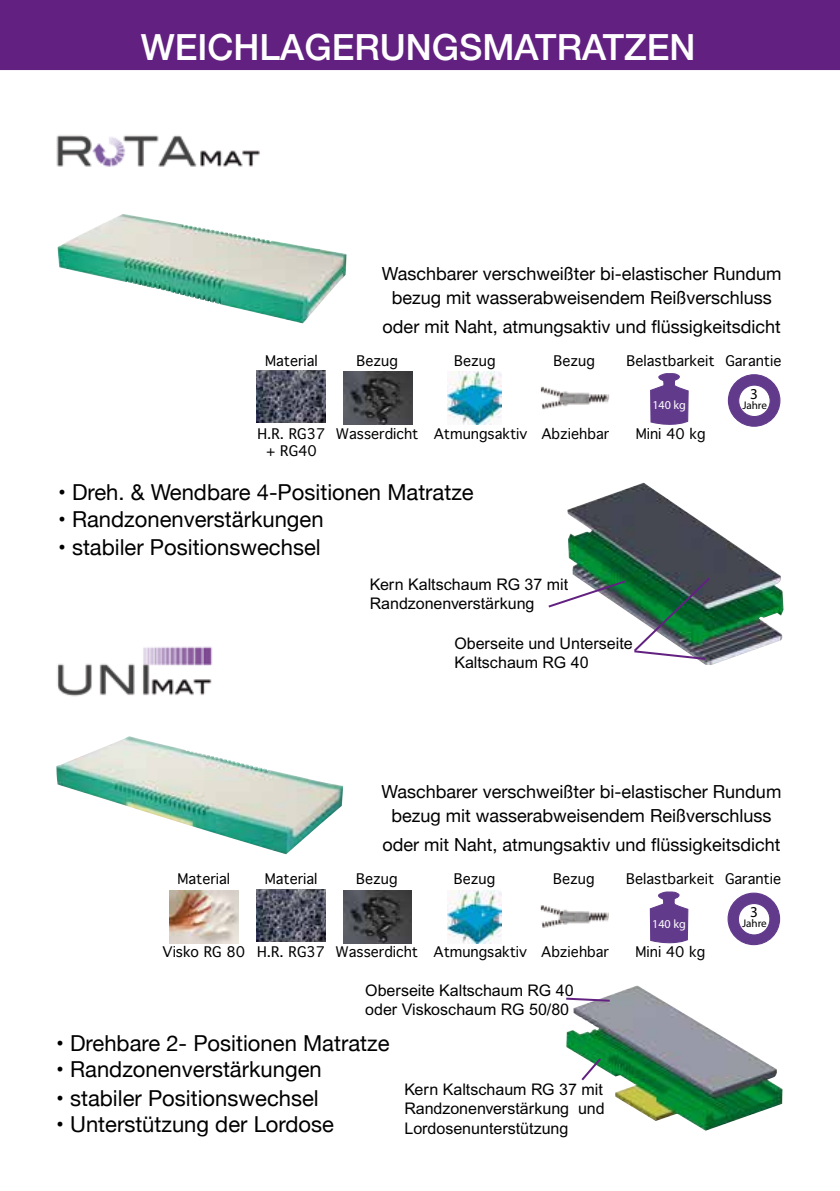
<style>
.page{position:relative;width:840px;height:1191px;background:#fff}
.page>*{position:absolute;margin:0;border:0;box-sizing:border-box;transform-origin:0 0}
.t1{font:500 36px "Helvetica Neue";color:#fff}
.t2{font:22px "Helvetica Neue";color:#000}
.t3{font:18px/24px "Helvetica Neue";color:#000;text-align:center}
.t4{font:16px/19.2px "Arial";color:#000}
.t5{font:15.2px "Myriad Pro";color:#000}
.t6{font:14px/16.8px "Geneva";color:#000;text-align:center}
.t7{font:12.2px "Myriad Pro";color:#fff}
.t8{font:11px "Myriad Pro";color:#000}
</style>
<div class="page">
<div style="left:0;top:0;width:839px;height:70px;background:#622181"></div>
<img style="left:57px;top:214px;width:289px;height:109px">
<img style="left:56px;top:736px;width:287px;height:118px">
<img style="left:567px;top:482px;width:216px;height:183px">
<img style="left:566px;top:985px;width:216px;height:145px">
<img style="left:343px;top:372px;width:69px;height:53px">
<img style="left:447px;top:372px;width:54px;height:52px">
<img style="left:540px;top:386px;width:69px;height:24px">
<div style="left:728px;top:375px;width:51px;height:51px;background:#623a8b;border-radius:50%"></div>
<div style="left:727px;top:374px;width:53px;height:53px;border:1px solid #623a8b;border-radius:50%"></div>
<div style="left:738px;top:385px;width:31px;height:31px;background:#fff;border-radius:50%"></div>
<div style="left:737px;top:384px;width:33px;height:33px;border:1px solid #623a8b;border-radius:50%"></div>
<img style="left:256px;top:371px;width:69px;height:52px">
<svg style="left:650px;top:373px;width:38px;height:52px"></svg>
<img style="left:169px;top:890px;width:69px;height:53px">
<img style="left:343px;top:890px;width:68px;height:53px">
<img style="left:447px;top:890px;width:54px;height:53px">
<img style="left:540px;top:905px;width:68px;height:23px">
<div style="left:727px;top:893px;width:52px;height:51px;background:#623a8b;border-radius:50%"></div>
<div style="left:727px;top:892px;width:52px;height:53px;border:1px solid #623a8b;border-radius:50%"></div>
<div style="left:738px;top:903px;width:31px;height:32px;background:#fff;border-radius:50%"></div>
<div style="left:737px;top:903px;width:33px;height:32px;border:1px solid #623a8b;border-radius:50%"></div>
<img style="left:256px;top:889px;width:69px;height:52px">
<svg style="left:649px;top:891px;width:39px;height:53px"></svg>
<img style="left:56px;top:135px;width:204px;height:32px">
<img style="left:57px;top:646px;width:156px;height:51px">
<svg style="left:548px;top:575px;width:163px;height:86px"></svg>
<svg style="left:566px;top:996px;width:45px;height:6px"></svg>
<svg style="left:579px;top:1055px;width:23px;height:27px"></svg>
<h1 class="t1" style="left:141px;top:18px;width:556px">WEICHLAGERUNGSMATRATZEN</h1>
<p class="t6" style="left:265px;top:352px;width:54px">Material</p>
<p class="t6" style="left:257px;top:425px;width:69px">H.R. RG37 + RG40</p>
<p class="t3" style="left:381px;top:262px;width:401px">Waschbarer verschweißter bi-elastischer Rundum bezug mit wasserabweisendem Reißverschluss</p>
<p class="t3" style="left:382px;top:315px;width:399px">oder mit Naht, atmungsaktiv und flüssigkeitsdicht</p>
<p class="t6" style="left:356px;top:352px;width:43px">Bezug</p>
<p class="t6" style="left:725px;top:352px;width:58px">Garantie</p>
<p class="t6" style="left:626px;top:352px;width:90px">Belastbarkeit</p>
<p class="t6" style="left:454px;top:352px;width:43px">Bezug</p>
<p class="t6" style="left:553px;top:352px;width:43px">Bezug</p>
<p class="t6" style="left:336px;top:425px;width:84px">Wasserdicht</p>
<p class="t6" style="left:433px;top:425px;width:95px">Atmungsaktiv</p>
<p class="t6" style="left:541px;top:425px;width:69px">Abziehbar</p>
<p class="t7" style="left:652px;top:397px;width:35px">140 kg</p>
<p class="t6" style="left:635px;top:425px;width:71px">Mini 40 kg</p>
<p class="t5" style="left:749px;top:384px;width:9px">3</p>
<p class="t8" style="left:742px;top:398px;width:26px">Jahre</p>
<p class="t2" style="left:58px;top:476px;width:417px">• Dreh. &amp; Wendbare 4-Positionen Matratze</p>
<p class="t2" style="left:58px;top:503px;width:267px">• Randzonenverstärkungen</p>
<p class="t2" style="left:58px;top:532px;width:264px">• stabiler Positionswechsel</p>
<p class="t4" style="left:369px;top:575px;width:200px">Kern Kaltschaum RG 37 mit<br>Randzonenverstärkung</p>
<p class="t4" style="left:454px;top:634px;width:180px">Oberseite und Unterseite<br>Kaltschaum RG 40</p>
<p class="t3" style="left:381px;top:780px;width:401px">Waschbarer verschweißter bi-elastischer Rundum bezug mit wasserabweisendem Reißverschluss</p>
<p class="t3" style="left:382px;top:833px;width:399px">oder mit Naht, atmungsaktiv und flüssigkeitsdicht</p>
<p class="t6" style="left:177px;top:870px;width:54px">Material</p>
<p class="t6" style="left:724px;top:870px;width:58px">Garantie</p>
<p class="t6" style="left:264px;top:870px;width:54px">Material</p>
<p class="t6" style="left:626px;top:870px;width:90px">Belastbarkeit</p>
<p class="t6" style="left:356px;top:870px;width:43px">Bezug</p>
<p class="t6" style="left:453px;top:870px;width:43px">Bezug</p>
<p class="t6" style="left:553px;top:870px;width:43px">Bezug</p>
<p class="t6" style="left:162px;top:943px;width:84px">Visko RG 80</p>
<p class="t6" style="left:257px;top:943px;width:69px">H.R. RG37</p>
<p class="t6" style="left:335px;top:943px;width:84px">Wasserdicht</p>
<p class="t6" style="left:433px;top:943px;width:95px">Atmungsaktiv</p>
<p class="t6" style="left:541px;top:943px;width:69px">Abziehbar</p>
<p class="t4" style="left:365px;top:981px;width:210px">Oberseite Kaltschaum RG 40 oder Viskoschaum RG 50/80</p>
<p class="t2" style="left:56px;top:1026px;width:334px">• Drehbare 2- Positionen Matratze</p>
<p class="t2" style="left:56px;top:1053px;width:267px">• Randzonenverstärkungen</p>
<p class="t2" style="left:56px;top:1082px;width:264px">• stabiler Positionswechsel</p>
<p class="t2" style="left:56px;top:1108px;width:279px">• Unterstützung der Lordose</p>
<p class="t4" style="left:404px;top:1080px;width:202px">Kern Kaltschaum RG 37 mit<br>Randzonenverstärkung und<br>Lordosenunterstützung</p>
<p class="t7" style="left:651px;top:916px;width:35px">140 kg</p>
<p class="t6" style="left:635px;top:943px;width:71px">Mini 40 kg</p>
<p class="t5" style="left:749px;top:902px;width:9px">3</p>
<p class="t8" style="left:741px;top:916px;width:26px">Jahre</p>
</div>
